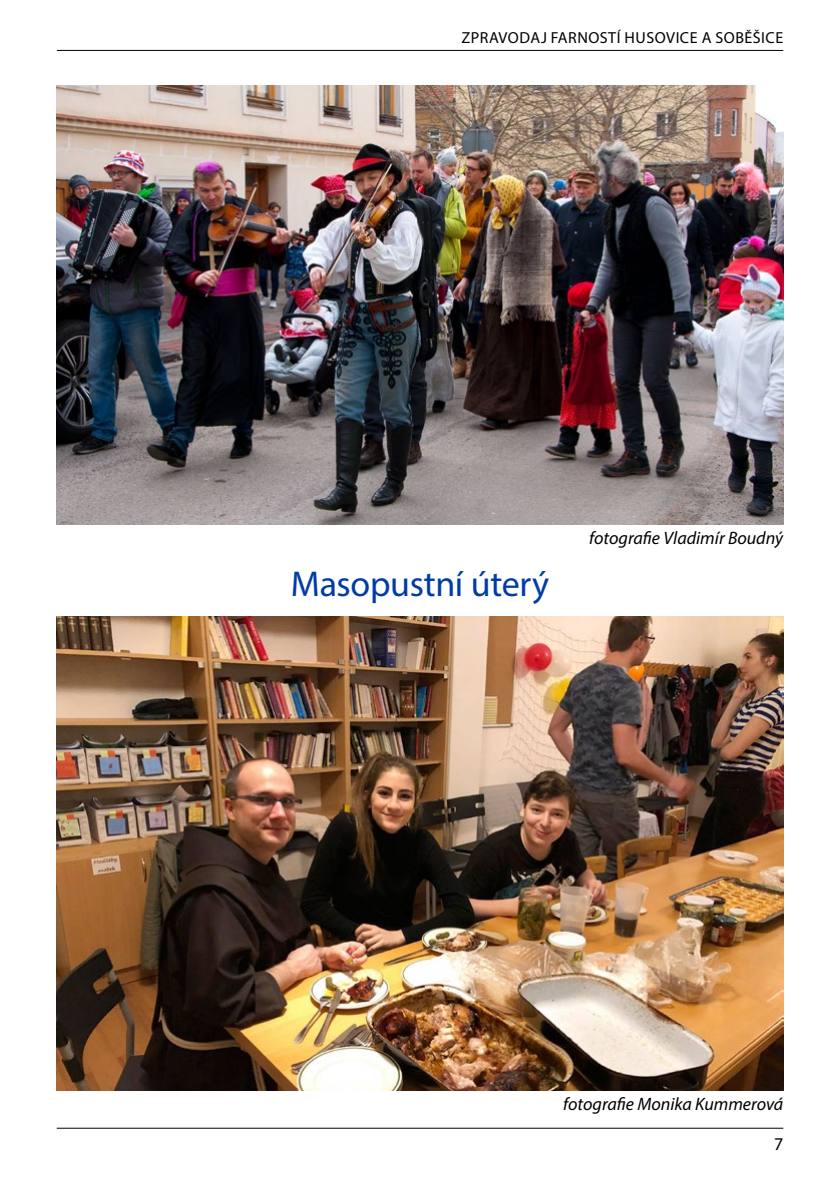
<style>
.page{position:relative;width:840px;height:1191px;background:#fff}
.page>*{position:absolute;margin:0;border:0;box-sizing:border-box;transform-origin:0 0}
.t1{font:36px "Myriad Pro";letter-spacing:-.01em;color:#003ca6}
.t2{font:italic 18px "Myriad Pro";color:#000}
.t3{font:18px "Myriad Pro";color:#000}
.t4{font:16px "Myriad Pro";letter-spacing:.03em;color:#000}
</style>
<div class="page">
<hr style="left:57px;top:1127px;width:725px;height:1px;background:#000">
<hr style="left:57px;top:50px;width:725px;height:1px;background:#000">
<img style="left:57px;top:617px;width:725px;height:473px">
<img style="left:57px;top:85px;width:725px;height:439px">
<p class="t4" style="left:461px;top:28px;width:323px">ZPRAVODAJ FARNOSTÍ HUSOVICE A SOBĚŠICE</p>
<h1 class="t1" style="left:291px;top:561px;width:259px">MASOPUSTNÍ ÚTERÝ</h1>
<p class="t2" style="left:588px;top:526px;width:195px">fotografie Vladimír Boudný</p>
<p class="t2" style="left:562px;top:1092px;width:222px">fotografie Monika Kummerová</p>
<p class="t3" style="left:773px;top:1132px;width:11px">7</p>
</div>
